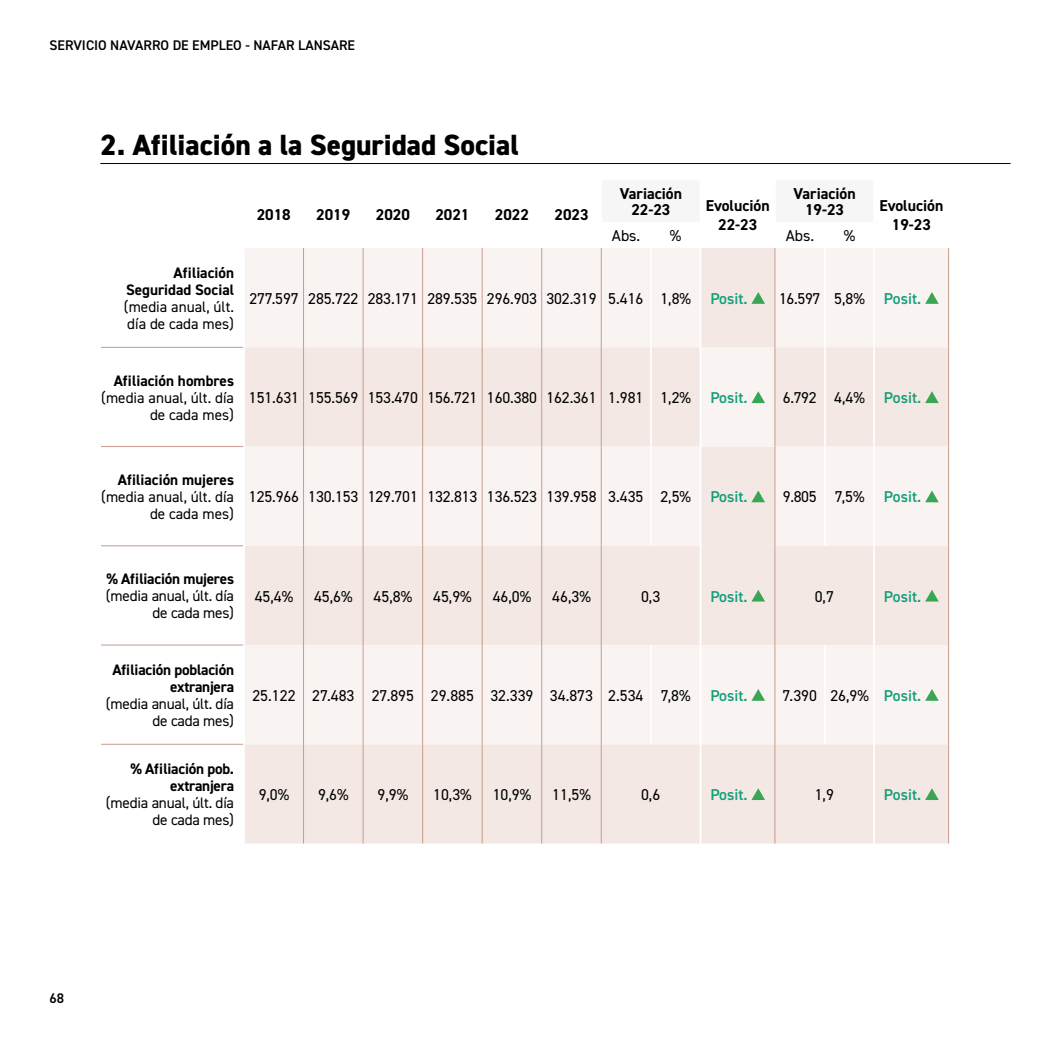
<style>
.page{position:relative;width:1042px;height:1042px;background:#fff}
.page>*{position:absolute;margin:0;border:0;box-sizing:border-box;transform-origin:0 0}
.t1{font:800 29.4px "DIN2014";color:#000}
.t2{font:15.75px "DIN2014";letter-spacing:-.01em;color:#000}
.t3{font:700 15.75px/15.8px "DIN2014";color:#000;text-align:center}
.t4{font:600 15.75px "DIN2014";color:#149f7a}
.t5{font:15.22px/17px "DIN2014";letter-spacing:-.01em;color:#000;text-align:right}
.t6{font:700 15.22px/17px "DIN2014";letter-spacing:-.005em;color:#000;text-align:right}
.t7{font:600 14px "DIN2014";color:#000}
.s1{font-weight:600;color:#149f7a}
</style>
<div class="page">
<svg style="left:245px;top:248px;width:703px;height:99px;fill:#f9f4f2"></svg>
<div style="left:245px;top:744px;width:703px;height:99px;background:#f3e8e4"></div>
<svg style="left:245px;top:347px;width:703px;height:397px;fill:#f3e8e4"></svg>
<hr style="left:650px;top:248px;width:2px;height:99px;background:#fff">
<hr style="left:824px;top:248px;width:2px;height:99px;background:#fff">
<hr style="left:873px;top:248px;width:2px;height:99px;background:#fff">
<hr style="left:650px;top:347px;width:2px;height:99px;background:#fff">
<hr style="left:699px;top:347px;width:2px;height:99px;background:#fff">
<hr style="left:824px;top:347px;width:2px;height:99px;background:#fff">
<hr style="left:873px;top:347px;width:2px;height:99px;background:#fff">
<hr style="left:650px;top:446px;width:2px;height:100px;background:#fff">
<hr style="left:824px;top:446px;width:2px;height:100px;background:#fff">
<hr style="left:873px;top:446px;width:2px;height:100px;background:#fff">
<hr style="left:650px;top:645px;width:2px;height:99px;background:#fff">
<hr style="left:699px;top:645px;width:2px;height:99px;background:#fff">
<hr style="left:824px;top:645px;width:2px;height:99px;background:#fff">
<hr style="left:873px;top:645px;width:2px;height:99px;background:#fff">
<hr style="left:699px;top:248px;width:2px;height:99px;background:#fff">
<hr style="left:699px;top:546px;width:2px;height:99px;background:#fff">
<hr style="left:699px;top:446px;width:2px;height:100px;background:#fff">
<hr style="left:699px;top:744px;width:2px;height:99px;background:#fff">
<hr style="left:873px;top:546px;width:2px;height:99px;background:#fff">
<hr style="left:873px;top:744px;width:2px;height:99px;background:#fff">
<hr style="left:101px;top:347px;width:142px;height:1px;background:#c79b8e">
<hr style="left:101px;top:446px;width:142px;height:1px;background:#c79b8e">
<hr style="left:101px;top:545px;width:142px;height:1px;background:#c79b8e">
<hr style="left:101px;top:644px;width:142px;height:1px;background:#c79b8e">
<hr style="left:101px;top:744px;width:142px;height:1px;background:#c79b8e">
<hr style="left:303px;top:248px;width:1px;height:99px;background:#c79b8e">
<hr style="left:363px;top:248px;width:1px;height:99px;background:#c79b8e">
<hr style="left:422px;top:248px;width:1px;height:99px;background:#c79b8e">
<hr style="left:482px;top:248px;width:1px;height:99px;background:#c79b8e">
<hr style="left:541px;top:248px;width:1px;height:99px;background:#c79b8e">
<hr style="left:601px;top:248px;width:1px;height:99px;background:#c79b8e">
<hr style="left:303px;top:347px;width:1px;height:99px;background:#c79b8e">
<hr style="left:363px;top:347px;width:1px;height:99px;background:#c79b8e">
<hr style="left:422px;top:347px;width:1px;height:99px;background:#c79b8e">
<hr style="left:482px;top:347px;width:1px;height:99px;background:#c79b8e">
<hr style="left:541px;top:347px;width:1px;height:99px;background:#c79b8e">
<hr style="left:601px;top:347px;width:1px;height:99px;background:#c79b8e">
<hr style="left:303px;top:446px;width:1px;height:100px;background:#c79b8e">
<hr style="left:363px;top:446px;width:1px;height:100px;background:#c79b8e">
<hr style="left:422px;top:446px;width:1px;height:100px;background:#c79b8e">
<hr style="left:482px;top:446px;width:1px;height:100px;background:#c79b8e">
<hr style="left:541px;top:446px;width:1px;height:100px;background:#c79b8e">
<hr style="left:601px;top:446px;width:1px;height:100px;background:#c79b8e">
<hr style="left:303px;top:546px;width:1px;height:99px;background:#c79b8e">
<hr style="left:363px;top:546px;width:1px;height:99px;background:#c79b8e">
<hr style="left:422px;top:546px;width:1px;height:99px;background:#c79b8e">
<hr style="left:482px;top:546px;width:1px;height:99px;background:#c79b8e">
<hr style="left:541px;top:546px;width:1px;height:99px;background:#c79b8e">
<hr style="left:601px;top:546px;width:1px;height:99px;background:#c79b8e">
<hr style="left:303px;top:645px;width:1px;height:99px;background:#c79b8e">
<hr style="left:363px;top:645px;width:1px;height:99px;background:#c79b8e">
<hr style="left:422px;top:645px;width:1px;height:99px;background:#c79b8e">
<hr style="left:482px;top:645px;width:1px;height:99px;background:#c79b8e">
<hr style="left:541px;top:645px;width:1px;height:99px;background:#c79b8e">
<hr style="left:601px;top:645px;width:1px;height:99px;background:#c79b8e">
<hr style="left:303px;top:744px;width:1px;height:99px;background:#c79b8e">
<hr style="left:363px;top:744px;width:1px;height:99px;background:#c79b8e">
<hr style="left:422px;top:744px;width:1px;height:99px;background:#c79b8e">
<hr style="left:482px;top:744px;width:1px;height:99px;background:#c79b8e">
<hr style="left:541px;top:744px;width:1px;height:99px;background:#c79b8e">
<hr style="left:601px;top:744px;width:1px;height:99px;background:#c79b8e">
<hr style="left:774px;top:248px;width:1px;height:99px;background:#c79b8e">
<hr style="left:774px;top:546px;width:1px;height:99px;background:#c79b8e">
<hr style="left:774px;top:347px;width:1px;height:99px;background:#c79b8e">
<hr style="left:774px;top:645px;width:1px;height:99px;background:#c79b8e">
<hr style="left:774px;top:446px;width:1px;height:100px;background:#c79b8e">
<hr style="left:774px;top:744px;width:1px;height:99px;background:#c79b8e">
<hr style="left:948px;top:248px;width:1px;height:99px;background:#c79b8e">
<hr style="left:948px;top:347px;width:1px;height:99px;background:#c79b8e">
<hr style="left:948px;top:446px;width:1px;height:100px;background:#c79b8e">
<hr style="left:948px;top:546px;width:1px;height:99px;background:#c79b8e">
<hr style="left:948px;top:645px;width:1px;height:99px;background:#c79b8e">
<hr style="left:948px;top:744px;width:1px;height:99px;background:#c79b8e">
<svg style="left:751px;top:292px;width:14px;height:12px"></svg>
<svg style="left:925px;top:292px;width:14px;height:12px"></svg>
<svg style="left:751px;top:391px;width:14px;height:12px"></svg>
<svg style="left:925px;top:391px;width:14px;height:12px"></svg>
<svg style="left:751px;top:490px;width:14px;height:12px"></svg>
<svg style="left:925px;top:490px;width:14px;height:12px"></svg>
<svg style="left:751px;top:590px;width:14px;height:11px"></svg>
<svg style="left:925px;top:590px;width:14px;height:11px"></svg>
<svg style="left:751px;top:689px;width:14px;height:12px"></svg>
<svg style="left:925px;top:689px;width:14px;height:12px"></svg>
<svg style="left:751px;top:788px;width:14px;height:12px"></svg>
<svg style="left:925px;top:788px;width:14px;height:12px"></svg>
<hr style="left:100px;top:163px;width:910px;height:1px;background:#000">
<p class="t7" style="left:50px;top:36px;width:307px">SERVICIO NAVARRO DE EMPLEO - NAFAR LANSARE</p>
<h1 class="t1" style="left:100px;top:125px;width:420px">2. Afiliación a la Seguridad Social</h1>
<p class="t3" style="left:257px;top:207px;width:36px">2018</p>
<p class="t3" style="left:316px;top:207px;width:36px">2019</p>
<p class="t3" style="left:376px;top:207px;width:36px">2020</p>
<p class="t3" style="left:435px;top:207px;width:36px">2021</p>
<p class="t3" style="left:495px;top:207px;width:36px">2022</p>
<p class="t3" style="left:554px;top:207px;width:36px">2023</p>
<p class="t3" style="left:620px;top:186px;width:64px">Variación<br>22-23</p>
<p class="t3" style="left:706px;top:195px;width:65px;line-height:18.9px">Evolución<br>22-23</p>
<p class="t3" style="left:793px;top:186px;width:64px">Variación<br>19-23</p>
<p class="t3" style="left:879px;top:195px;width:65px;line-height:18.9px">Evolución<br>19-23</p>
<p class="t2" style="left:612px;top:226px;width:30px">Abs.</p>
<p class="t2" style="left:670px;top:226px;width:13px">%</p>
<p class="t2" style="left:786px;top:226px;width:30px">Abs.</p>
<p class="t2" style="left:844px;top:226px;width:13px">%</p>
<p class="t6" style="left:126px;top:264px;width:110px">Afiliación<br>Seguridad Social</p>
<p class="t5" style="left:124px;top:298px;width:112px;text-align:left">(media anual, últ. día de cada mes)</p>
<p class="t2" style="left:249px;top:289px;width:500px">277.597 285.722 283.171 289.535 296.903 302.319 5.416 1,8% <span class="s1">Posit.</span></p>
<p class="t2" style="left:779px;top:289px;width:144px">16.597 5,8% <span class="s1">Posit.</span></p>
<p class="t6" style="left:114px;top:372px;width:122px">Afiliación hombres</p>
<p class="t5" style="left:101px;top:389px;width:134px">(media anual, últ. día de cada mes)</p>
<p class="t2" style="left:249px;top:388px;width:500px">151.631 155.569 153.470 156.721 160.380 162.361 1.981 1,2% <span class="s1">Posit.</span></p>
<p class="t2" style="left:783px;top:388px;width:140px">6.792 4,4% <span class="s1">Posit.</span></p>
<p class="t6" style="left:118px;top:471px;width:118px">Afiliación mujeres</p>
<p class="t5" style="left:101px;top:488px;width:134px">(media anual, últ. día de cada mes)</p>
<p class="t2" style="left:249px;top:487px;width:500px">125.966 130.153 129.701 132.813 136.523 139.958 3.435 2,5% <span class="s1">Posit.</span></p>
<p class="t2" style="left:783px;top:487px;width:140px">9.805 7,5% <span class="s1">Posit.</span></p>
<p class="t6" style="left:106px;top:570px;width:129px">% Afiliación mujeres</p>
<p class="t5" style="left:106px;top:587px;width:130px">(media anual, últ. día de cada mes)</p>
<p class="t2" style="left:255px;top:586px;width:40px">45,4%</p>
<p class="t2" style="left:314px;top:586px;width:40px">45,6%</p>
<p class="t2" style="left:374px;top:586px;width:40px">45,8%</p>
<p class="t2" style="left:433px;top:586px;width:40px">45,9%</p>
<p class="t2" style="left:493px;top:586px;width:40px">46,0%</p>
<p class="t2" style="left:552px;top:586px;width:40px">46,3%</p>
<p class="t2" style="left:641px;top:586px;width:21px">0,3</p>
<p class="t4" style="left:710px;top:586px;width:39px">Posit.</p>
<p class="t2" style="left:815px;top:586px;width:21px">0,7</p>
<p class="t4" style="left:884px;top:586px;width:39px">Posit.</p>
<p class="t6" style="left:112px;top:661px;width:123px">Afiliación población extranjera</p>
<p class="t5" style="left:106px;top:695px;width:130px">(media anual, últ. día de cada mes)</p>
<p class="t6" style="left:130px;top:760px;width:105px">% Afiliación pob. extranjera</p>
<p class="t5" style="left:106px;top:794px;width:130px">(media anual, últ. día de cada mes)</p>
<p class="t2" style="left:252px;top:685px;width:440px">25.122 27.483 27.895 29.885 32.339 34.873 2.534 7,8%</p>
<p class="t4" style="left:710px;top:685px;width:39px">Posit.</p>
<p class="t2" style="left:782px;top:685px;width:140px">7.390 26,9% <span class="s1">Posit.</span></p>
<p class="t2" style="left:259px;top:785px;width:32px">9,0%</p>
<p class="t2" style="left:318px;top:785px;width:32px">9,6%</p>
<p class="t2" style="left:377px;top:785px;width:32px">9,9%</p>
<p class="t2" style="left:433px;top:785px;width:40px">10,3%</p>
<p class="t2" style="left:493px;top:785px;width:40px">10,9%</p>
<p class="t2" style="left:552px;top:785px;width:40px">11,5%</p>
<p class="t2" style="left:641px;top:785px;width:21px">0,6</p>
<p class="t4" style="left:710px;top:784px;width:39px">Posit.</p>
<p class="t2" style="left:815px;top:785px;width:21px">1,9</p>
<p class="t4" style="left:884px;top:784px;width:39px">Posit.</p>
<p class="t7" style="left:50px;top:989px;width:16px">68</p>
</div>
